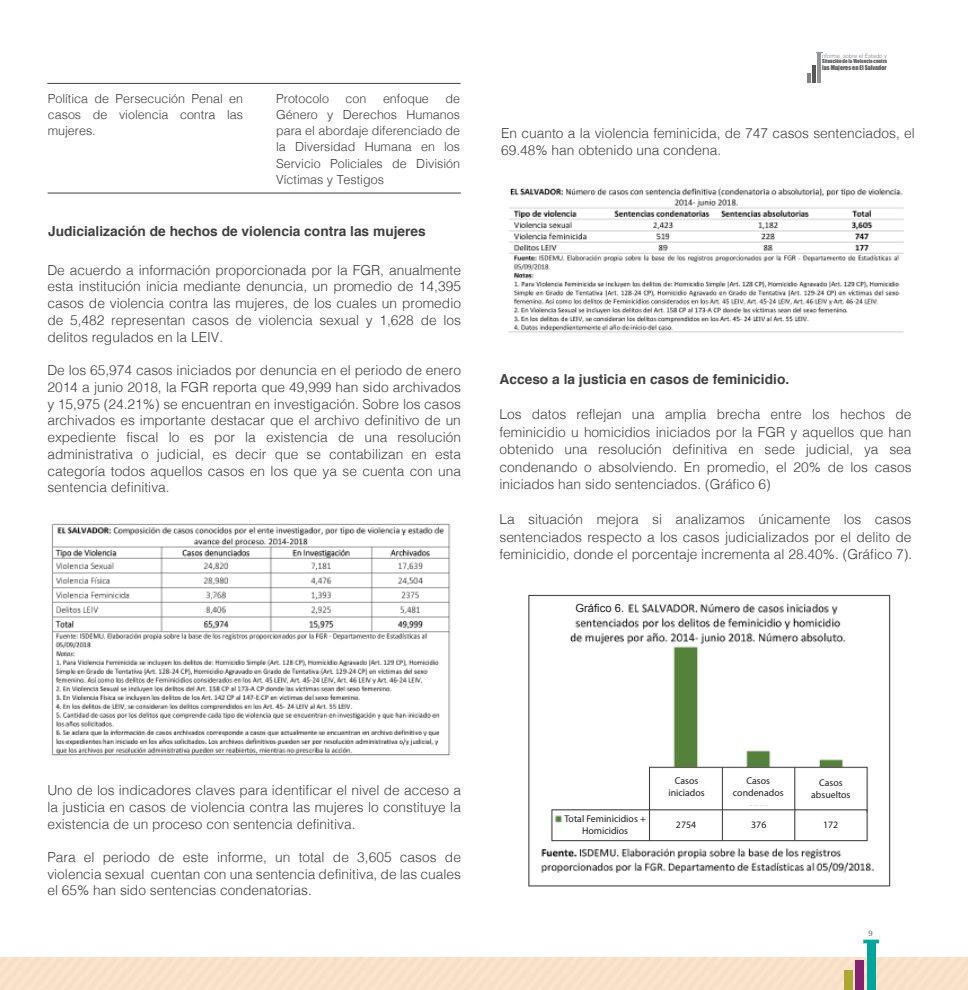
<style>
.page{position:relative;width:968px;height:990px;background:#fff}
.page>*{position:absolute;margin:0;border:0;box-sizing:border-box;transform-origin:0 0}
.t1{font:300 13.75px/16.8px "Helvetica";color:#404041;text-align:justify}
.t2{font:700 13.75px "Helvetica";color:#404041}
.t3{font:300 12.5px/16.2px "Helvetica";color:#404041;text-align:justify}
.t4{font:11.25px "Arial";color:#231f20}
.t5{font:9.88px/11.8px "Myriad Pro";color:#231f20;text-align:center}
.t6{font:300 7.5px "Helvetica";color:#404041}
.t7{font:6px "Impact";color:#58595b}
.t8{font:5.75px "Kannada Sangam MN";color:#929497}
.t9{font:5px "Impact";color:#58595b}
</style>
<div class="page">
<hr style="left:47px;top:83px;width:413px;height:1px;background:#404041">
<hr style="left:48px;top:193px;width:413px;height:1px;background:#404041">
<hr style="left:812px;top:65px;width:4px;height:18px;background:#58595b">
<hr style="left:807px;top:73px;width:4px;height:10px;background:#808184">
<hr style="left:817px;top:53px;width:4px;height:30px;background:#929497">
<img style="left:51px;top:523px;width:400px;height:233px">
<img style="left:508px;top:187px;width:396px;height:146px">
<div style="left:0;top:958px;width:968px;height:32px;background:#f8e1c8"></div>
<div style="left:855px;top:961px;width:9px;height:29px;background:#852170"></div>
<div style="left:844px;top:971px;width:9px;height:19px;background:#aca932"></div>
<div style="left:867px;top:942px;width:8px;height:48px;background:#00a69c"></div>
<hr style="left:863px;top:940px;width:15px;height:3px;background:#00a69c">
<img style="left:528px;top:594px;width:363px;height:293px">
<div style="left:575px;top:601px;width:51px;height:12px;background:#fff"></div>
<div style="left:551px;top:809px;width:316px;height:32px;border:1px solid #404041"></div>
<svg style="left:649px;top:767px;width:218px;height:74px"></svg>
<hr style="left:722px;top:767px;width:1px;height:74px;background:#404041">
<hr style="left:794px;top:767px;width:1px;height:74px;background:#404041">
<div style="left:728px;top:769px;width:58px;height:36px;background:#fff"></div>
<div style="left:801px;top:772px;width:59px;height:36px;background:#fff"></div>
<div style="left:658px;top:770px;width:58px;height:36px;background:#fff"></div>
<div style="left:668px;top:814px;width:36px;height:21px;background:#fff"></div>
<div style="left:563px;top:814px;width:84px;height:23px;background:#fff"></div>
<div style="left:741px;top:815px;width:36px;height:21px;background:#fff"></div>
<div style="left:813px;top:814px;width:35px;height:21px;background:#fff"></div>
<p class="t3" style="left:48px;top:89px;width:197px">Política de Persecución Penal en casos de violencia contra las mujeres.</p>
<p class="t3" style="left:276px;top:89px;width:54px">Protocolo</p>
<p class="t3" style="left:345px;top:89px;width:22px">con</p>
<p class="t3" style="left:383px;top:89px;width:47px">enfoque</p>
<p class="t3" style="left:276px;top:89px;width:185px;text-indent:169px">de Género y Derechos Humanos para el abordaje diferenciado de la Diversidad Humana en los Servicio Policiales de División Víctimas y Testigos</p>
<p class="t2" style="left:48px;top:220px;width:379px">Judicialización de hechos de violencia contra las mujeres</p>
<p class="t1" style="left:47px;top:260px;width:415px">De acuerdo a información proporcionada por la FGR, anualmente esta institución inicia mediante denuncia, un promedio de 14,395 casos de violencia contra las mujeres, de los cuales un promedio de 5,482 representan casos de violencia sexual y 1,628 de los delitos regulados en la LEIV.</p>
<p class="t1" style="left:47px;top:361px;width:415px">De los 65,974 casos iniciados por denuncia en el periodo de enero 2014 a junio 2018, la FGR reporta que 49,999 han sido archivados y 15,975 (24.21%) se encuentran en investigación. Sobre los casos archivados es importante destacar que el archivo definitivo de un expediente fiscal lo es por la existencia de una resolución administrativa o judicial, es decir que se contabilizan en esta categoría todos aquellos casos en los que ya se cuenta con una sentencia definitiva.</p>
<p class="t8" style="left:822px;top:52px;width:66px">nforme sobre el Estado y</p>
<p class="t9" style="left:822px;top:57px;width:66px">Situación de la Violencia contra</p>
<p class="t7" style="left:822px;top:63px;width:66px">las Mujeres en El Salvador</p>
<p class="t1" style="left:501px;top:124px;width:415px">En cuanto a la violencia feminicida, de 747 casos sentenciados, el<br>69.48% han obtenido una condena.</p>
<p class="t2" style="left:499px;top:368px;width:291px">Acceso a la justicia en casos de feminicidio.</p>
<p class="t1" style="left:499px;top:405px;width:413px;line-height:17.5px">Los datos reflejan una amplia brecha entre los hechos de feminicidio u homicidios iniciados por la FGR y aquellos que han obtenido una resolución definitiva en sede judicial, ya sea condenando o absolviendo. En promedio, el 20% de los casos iniciados han sido sentenciados. (Gráfico 6)</p>
<p class="t1" style="left:499px;top:510px;width:414px;line-height:17.5px">La situación mejora si analizamos únicamente los casos sentenciados respecto a los casos judicializados por el delito de feminicidio, donde el porcentaje incrementa al 28.40%. (Gráfico 7).</p>
<p class="t4" style="left:575px;top:601px;width:50px">Gráfico 6.</p>
<p class="t1" style="left:47px;top:781px;width:415px">Uno de los indicadores claves para identificar el nivel de acceso a la justicia en casos de violencia contra las mujeres lo constituye la existencia de un proceso con sentencia definitiva.</p>
<p class="t1" style="left:47px;top:848px;width:415px">Para el periodo de este informe, un total de 3,605 casos de violencia sexual cuentan con una sentencia definitiva, de las cuales el 65% han sido sentencias condenatorias.</p>
<p class="t5" style="left:564px;top:813px;width:83px">Total Feminicidios +<br>Homicidios</p>
<p class="t5" style="left:668px;top:775px;width:38px">Casos iniciados</p>
<p class="t5" style="left:676px;top:819px;width:22px">2754</p>
<p class="t5" style="left:751px;top:819px;width:17px">376</p>
<p class="t5" style="left:823px;top:819px;width:17px">172</p>
<p class="t5" style="left:733px;top:775px;width:52px">Casos condenados</p>
<p class="t5" style="left:811px;top:777px;width:41px">Casos absueltos</p>
<p class="t6" style="left:868px;top:927px;width:6px">9</p>
</div>
